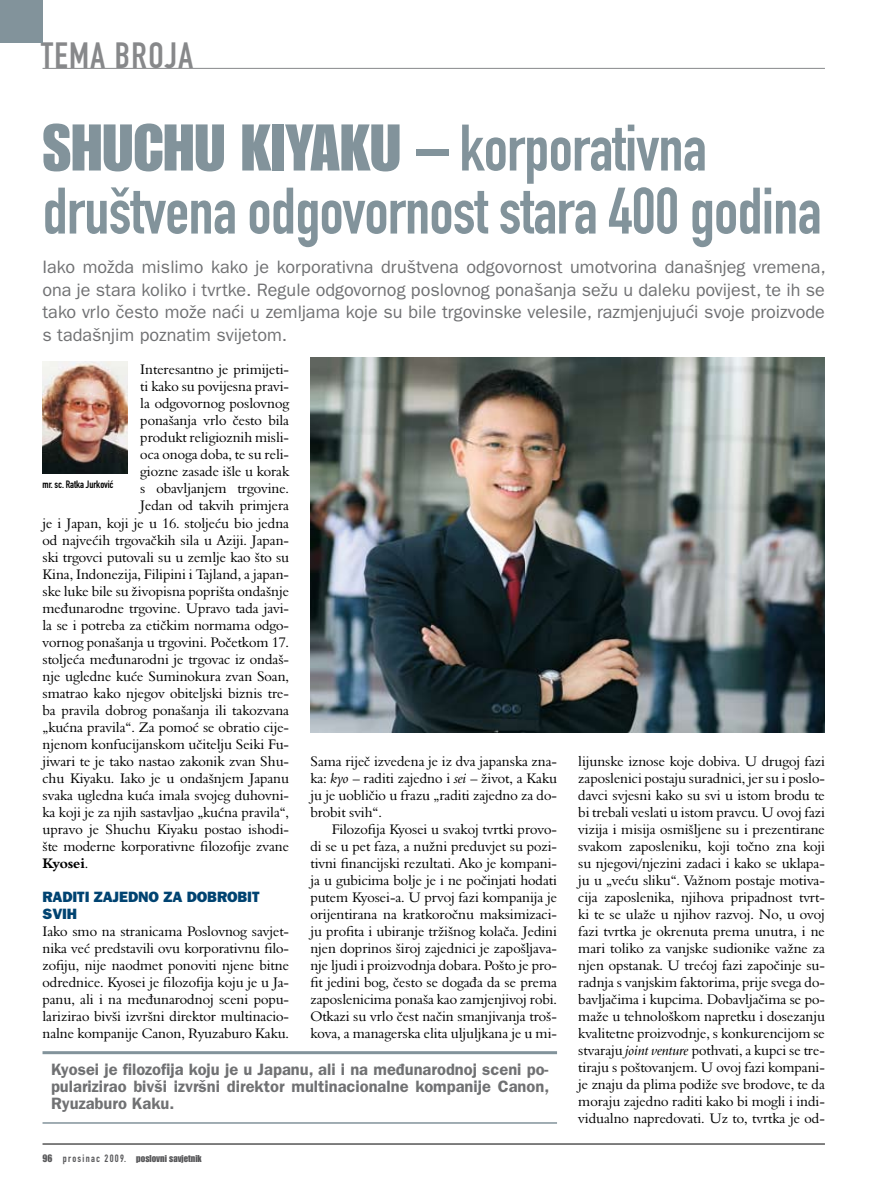
<style>
.page{position:relative;width:893px;height:1191px;background:#fff}
.page>*{position:absolute;margin:0;border:0;box-sizing:border-box;transform-origin:0 0}
.t1{font:64.5px/63px "DIN Engschrift Standard";letter-spacing:-.01em;color:#82939b}
.t2{font:36px "DIN Engschrift Standard";letter-spacing:.04em;color:#87888a}
.t3{font:18px/22.5px "Franklin Gothic";color:#707173;text-align:justify}
.t4{font:500 16.5px/17px "Franklin Gothic";color:#707173;text-align:justify}
.t5{font:800 15px/17px "Franklin Gothic";letter-spacing:-.005em;color:#004371}
.t6{font:14.25px/17px "Aldine";letter-spacing:-.005em;color:#000;text-align:justify}
.t7{font:700 14.25px "Aldine";letter-spacing:-.005em;color:#000}
.t8{font:10.5px "DIN Engschrift Standard";letter-spacing:-.005em;color:#000}
.t9{font:9.75px "Impact";color:#58585a}
.s1{font-family:"Impact"}
.s2{font-weight:400}
.s3{font-style:italic}
.s4{font-size:10.5px}
.s5{font-family:"DIN Engschrift Standard";font-size:10.5px}
</style>
<div class="page">
<hr style="left:43px;top:1143px;width:782px;height:1px;background:#000">
<img style="left:43px;top:361px;width:85px;height:113px">
<hr style="left:43px;top:1051px;width:514px;height:3px;background:#82939b">
<hr style="left:43px;top:1122px;width:514px;height:1px;background:#82939b">
<div style="left:0;top:0;width:43px;height:43px;background:#82939b"></div>
<hr style="left:43px;top:68px;width:782px;height:1px;background:#87888a">
<img style="left:310px;top:357px;width:515px;height:376px">
<p class="t2" style="left:41px;top:34px;width:154px">TEMA BROJA</p>
<p class="t1" style="left:43px;top:117px;width:780px"><span class="s1">Shuchu Kiyaku</span> – korporativna društvena odgovornost stara 400 godina</p>
<p class="t3" style="left:43px;top:256px;width:785px">Iako možda mislimo kako je korporativna društvena odgovornost umotvorina današnjeg vremena, ona je stara koliko i tvrtke. Regule odgovornog poslovnog ponašanja sežu u daleku povijest, te ih se tako vrlo često može naći u zemljama koje su bile trgovinske velesile, razmjenjujući svoje proizvode s tadašnjim poznatim svijetom.</p>
<p class="t6" style="left:140px;top:361px;width:150px">Interesantno je primijeti-</p>
<p class="t6" style="left:140px;top:378px;width:150px">ti kako su povijesna pravi-</p>
<p class="t6" style="left:140px;top:395px;width:150px">la odgovornog poslovnog</p>
<p class="t6" style="left:140px;top:412px;width:150px">ponašanja vrlo često bila</p>
<p class="t6" style="left:140px;top:429px;width:150px">produkt religioznih misli-</p>
<p class="t6" style="left:140px;top:446px;width:150px">oca onoga doba, te su reli-</p>
<p class="t6" style="left:140px;top:463px;width:150px">giozne zasade išle u korak</p>
<p class="t6" style="left:140px;top:480px;width:150px">s obavljanjem trgovine.</p>
<p class="t6" style="left:140px;top:497px;width:150px">Jedan od takvih primjera</p>
<p class="t6" style="left:43px;top:514px;width:248px">je i Japan, koji je u 16. stoljeću bio jedna</p>
<p class="t6" style="left:43px;top:531px;width:248px">od najvećih trgovačkih sila u Aziji. Japan-</p>
<p class="t6" style="left:43px;top:548px;width:248px">ski trgovci putovali su u zemlje kao što su</p>
<p class="t6" style="left:43px;top:565px;width:248px">Kina, Indonezija, Filipini i Tajland, a japan-</p>
<p class="t6" style="left:43px;top:582px;width:248px">ske luke bile su živopisna poprišta ondašnje</p>
<p class="t6" style="left:43px;top:599px;width:248px">međunarodne trgovine. Upravo tada javi-</p>
<p class="t6" style="left:43px;top:616px;width:248px">la se i potreba za etičkim normama odgo-</p>
<p class="t6" style="left:43px;top:633px;width:248px">vornog ponašanja u trgovini. Početkom 17.</p>
<p class="t6" style="left:43px;top:650px;width:248px">stoljeća međunarodni je trgovac iz ondaš-</p>
<p class="t6" style="left:43px;top:667px;width:248px">nje ugledne kuće Suminokura zvan Soan,</p>
<p class="t6" style="left:43px;top:684px;width:248px">smatrao kako njegov obiteljski biznis tre-</p>
<p class="t6" style="left:43px;top:701px;width:248px">ba pravila dobrog ponašanja ili takozvana</p>
<p class="t6" style="left:43px;top:718px;width:248px">„kućna pravila“. Za pomoć se obratio cije-</p>
<p class="t6" style="left:43px;top:735px;width:248px">njenom konfucijanskom učitelju Seiki Fu-</p>
<p class="t6" style="left:43px;top:752px;width:248px">jiwari te je tako nastao zakonik zvan Shu-</p>
<p class="t6" style="left:43px;top:769px;width:248px">chu Kiyaku. Iako je u ondašnjem Japanu</p>
<p class="t6" style="left:43px;top:786px;width:248px">svaka ugledna kuća imala svojeg duhovni-</p>
<p class="t6" style="left:43px;top:803px;width:248px">ka koji je za njih sastavljao „kućna pravila“,</p>
<p class="t6" style="left:43px;top:820px;width:248px">upravo je Shuchu Kiyaku postao ishodi-</p>
<p class="t6" style="left:43px;top:837px;width:248px">šte moderne korporativne filozofije zvane</p>
<p class="t7" style="left:43px;top:854px;width:47px">Kyosei<span class="s2">.</span></p>
<p class="t5" style="left:43px;top:888px;width:218px">RADITI ZAJEDNO ZA DOBROBIT<br>SVIH</p>
<p class="t6" style="left:43px;top:922px;width:248px">Iako smo na stranicama Poslovnog savjet&shy;nika već predstavili ovu korporativnu filo&shy;zofiju, nije naodmet ponoviti njene bitne odrednice. Kyosei je filozofija koju je u Ja&shy;panu, ali i na međunarodnoj sceni popu&shy;larizirao bivši izvršni direktor multinacio&shy;nalne kompanije Canon, Ryuzaburo Kaku.</p>
<p class="t8" style="left:43px;top:478px;width:73px">mr. sc. Ratka Jurković</p>
<p class="t6" style="left:310px;top:752px;width:248px">Sama riječ izvedena je iz dva japanska zna-</p>
<p class="t6" style="left:310px;top:769px;width:248px">ka: <span class="s3">kyo</span> – raditi zajedno i <span class="s3">sei</span> – život, a Kaku</p>
<p class="t6" style="left:310px;top:786px;width:248px">ju je uobličio u frazu „raditi zajedno za do-</p>
<p class="t6" style="left:310px;top:803px;width:73px">brobit svih“.</p>
<p class="t6" style="left:332px;top:820px;width:227px">Filozofija Kyosei u svakoj tvrtki provo-</p>
<p class="t6" style="left:310px;top:837px;width:248px">di se u pet faza, a nužni preduvjet su pozi-</p>
<p class="t6" style="left:310px;top:854px;width:248px">tivni financijski rezultati. Ako je kompani-</p>
<p class="t6" style="left:310px;top:871px;width:248px">ja u gubicima bolje je i ne počinjati hodati</p>
<p class="t6" style="left:310px;top:888px;width:248px">putem Kyosei-a. U prvoj fazi kompanija je</p>
<p class="t6" style="left:310px;top:905px;width:248px">orijentirana na kratkoročnu maksimizaci-</p>
<p class="t6" style="left:310px;top:922px;width:248px">ju profita i ubiranje tržišnog kolača. Jedini</p>
<p class="t6" style="left:310px;top:939px;width:248px">njen doprinos široj zajednici je zapošljava-</p>
<p class="t6" style="left:310px;top:956px;width:248px">nje ljudi i proizvodnja dobara. Pošto je pro-</p>
<p class="t6" style="left:310px;top:973px;width:248px">fit jedini bog, često se događa da se prema</p>
<p class="t6" style="left:310px;top:990px;width:248px">zaposlenicima ponaša kao zamjenjivoj robi.</p>
<p class="t6" style="left:310px;top:1007px;width:248px">Otkazi su vrlo čest način smanjivanja troš-</p>
<p class="t6" style="left:310px;top:1024px;width:248px">kova, a managerska elita uljuljkana je u mi-</p>
<p class="t4" style="left:51px;top:1061px;width:500px">Kyosei je filozofija koju je u Japanu, ali i na međunarodnoj sceni po&shy;pularizirao bivši izvršni direktor multinacionalne kompanije Canon, Ryuzaburo Kaku.</p>
<p class="t9" style="left:43px;top:1152px;width:161px"><span class="s4">96</span> <span class="s5">p r o s i n a c 2 0 0 9.</span> poslovni savjetnik</p>
<p class="t6" style="left:578px;top:752px;width:248px">lijunske iznose koje dobiva. U drugoj fazi zaposlenici postaju suradnici, jer su i poslo&shy;davci svjesni kako su svi u istom brodu te bi trebali veslati u istom pravcu. U ovoj fazi vizija i misija osmišljene su i prezentirane svakom zaposleniku, koji točno zna koji su njegovi/njezini zadaci i kako se uklapa&shy;ju u „veću sliku“. Važnom postaje motiva&shy;cija zaposlenika, njihova pripadnost tvrt&shy;ki te se ulaže u njihov razvoj. No, u ovoj fazi tvrtka je okrenuta prema unutra, i ne mari toliko za vanjske sudionike važne za njen opstanak. U trećoj fazi započinje su&shy;radnja s vanjskim faktorima, prije svega do&shy;bavljačima i kupcima. Dobavljačima se po&shy;maže u tehnološkom napretku i dosezanju kvalitetne proizvodnje, s konkurencijom se stvaraju <span class="s3">joint venture</span> pothvati, a kupci se tre&shy;tiraju s poštovanjem. U ovoj fazi kompani&shy;je znaju da plima podiže sve brodove, te da moraju zajedno raditi kako bi mogli i indi&shy;vidualno napredovati. Uz to, tvrtka je od-</p>
</div>
